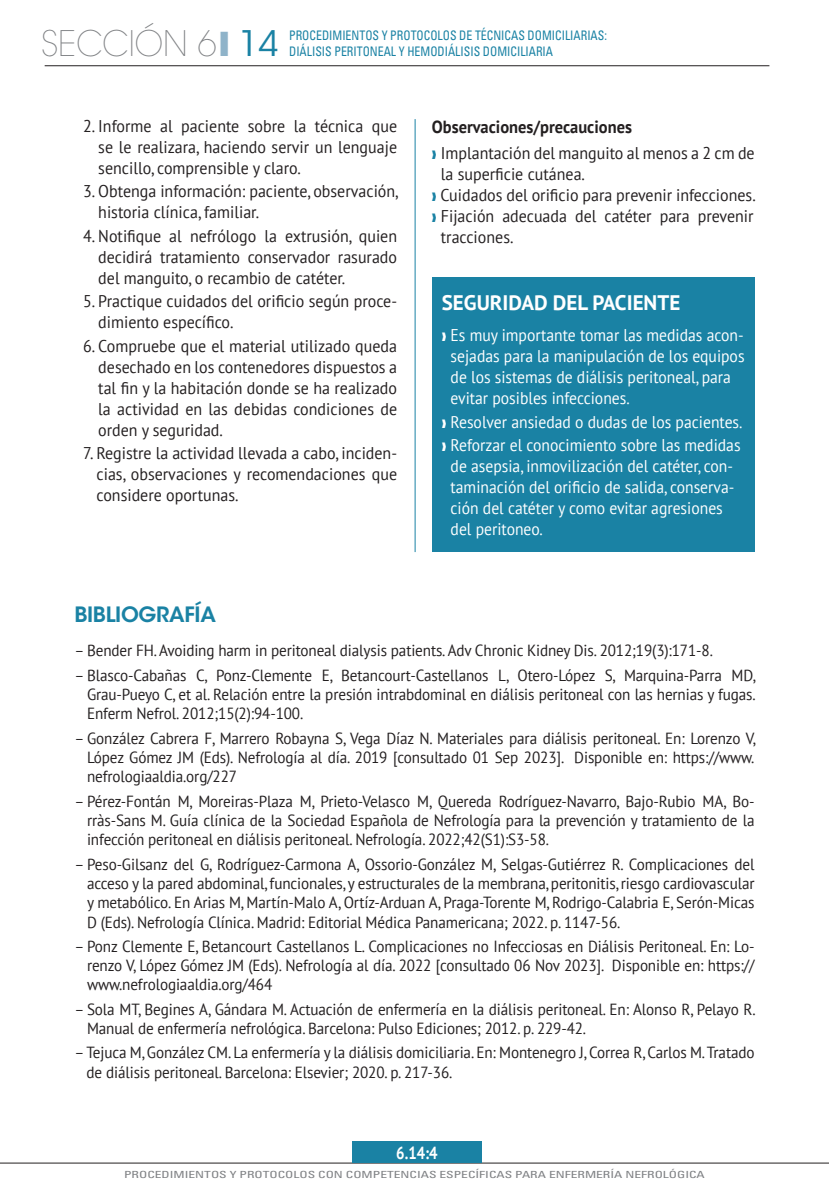
<style>
.page{position:relative;width:829px;height:1191px;background:#fff}
.page>*{position:absolute;margin:0;border:0;box-sizing:border-box;transform-origin:0 0}
.t1{font:200 35px "ITC Avant Garde Std";color:#808285;scale:.95 1}
.t2{font:700 21px "PT Sans";color:#fff}
.t3{font:600 21px "ITC Avant Garde Std";letter-spacing:-.015em;color:#1a82a4}
.CPO_DE_TEXTO_GENERAL{font:700 17.5px "PT Sans";color:#231f20;scale:.94 1}
.t4{font:700 17.5px "PT Sans";color:#fff;scale:.85 1}
.CPO_DE_TEXTO_GENERAL-2{font:16.97px/21px "PT Sans";color:#231f20;text-align:justify;scale:.94 1}
.t5{font:16.97px/21px "PT Sans";color:#fff;scale:.92 1}
.BIBLIOGRAFÍA{font:16.1px/19.2px "PT Sans";letter-spacing:-.01em;color:#231f20;text-align:justify;scale:.94 1}
.BAJO_NUMERO{font:condensed 13.12px "Univers LT Std";color:#1a82a4;scale:.9 1}
.t6{font:condensed 9.8px "Univers LT Std";color:#808285;scale:1.37 1}
.s1{color:#8fb3c9}
.s2{font-weight:400;color:#1a82a4}
.s3{color:#1a82a4}
</style>
<div class="page">
<hr style="left:0;top:1162px;width:828px;height:1px;background:#231f20">
<hr style="left:45px;top:65px;width:724px;height:1px;background:#231f20">
<hr style="left:415px;top:119px;width:1px;height:433px;background:#1a82a4">
<div style="left:432px;top:278px;width:322px;height:274px;background:#1a82a4"></div>
<div style="left:352px;top:1141px;width:129px;height:22px;background:#1a82a4"></div>
<p class="t1" style="left:41px;top:23px;width:252px">SECCIÓN 6<span class="s1">❙</span> <span class="s2">14</span></p>
<p class="BAJO_NUMERO" style="left:289px;top:27px;width:354px">PROCEDIMIENTOS Y PROTOCOLOS DE TÉCNICAS DOMICILIARIAS:</p>
<p class="BAJO_NUMERO" style="left:289px;top:43px;width:295px">DIÁLISIS PERITONEAL Y HEMODIÁLISIS DOMICILIARIA</p>
<p class="CPO_DE_TEXTO_GENERAL-2" style="left:98px;top:115px;width:319px;text-indent:-15px">2. Informe al paciente sobre la técnica que se le realizara, haciendo servir un lenguaje sencillo, comprensible y claro.</p>
<p class="CPO_DE_TEXTO_GENERAL-2" style="left:98px;top:180px;width:321px;text-indent:-15px">3. Obtenga información: paciente, observación, historia clínica, familiar.</p>
<p class="CPO_DE_TEXTO_GENERAL-2" style="left:98px;top:225px;width:319px;text-indent:-15px">4. Notifique al nefrólogo la extrusión, quien decidirá tratamiento conservador rasurado del manguito, o recambio de catéter.</p>
<p class="CPO_DE_TEXTO_GENERAL-2" style="left:98px;top:290px;width:319px;text-indent:-15px">5. Practique cuidados del orificio según proce&shy;dimiento específico.</p>
<p class="CPO_DE_TEXTO_GENERAL-2" style="left:98px;top:335px;width:319px;text-indent:-15px">6. Compruebe que el material utilizado queda desechado en los contenedores dispuestos a tal fin y la habitación donde se ha realizado la actividad en las debidas condiciones de orden y seguridad.</p>
<p class="CPO_DE_TEXTO_GENERAL-2" style="left:96px;top:442px;width:321px;text-indent:-13px">7. Registre la actividad llevada a cabo, inciden&shy;cias, observaciones y recomendaciones que considere oportunas.</p>
<p class="CPO_DE_TEXTO_GENERAL" style="left:432px;top:116px;width:214px">Observaciones/precauciones</p>
<p class="CPO_DE_TEXTO_GENERAL-2" style="left:441px;top:143px;width:335px;text-indent:-9px"><span class="s3">❱</span> Implantación del manguito al menos a 2 cm de la superficie cutánea.</p>
<p class="CPO_DE_TEXTO_GENERAL-2" style="left:432px;top:185px;width:346px"><span class="s3">❱</span> Cuidados del orificio para prevenir infecciones.</p>
<p class="CPO_DE_TEXTO_GENERAL-2" style="left:441px;top:206px;width:334px;text-indent:-9px"><span class="s3">❱</span> Fijación adecuada del catéter para prevenir tracciones.</p>
<p class="t2" style="left:441px;top:289px;width:240px">SEGURIDAD DEL PACIENTE</p>
<p class="t5" style="left:450px;top:324px;width:321px;text-indent:-9px">❱ Es muy importante tomar las medidas acon&shy;sejadas para la manipulación de los equipos de los sistemas de diálisis peritoneal, para evitar posibles infecciones.</p>
<p class="t5" style="left:441px;top:411px;width:328px">❱ Resolver ansiedad o dudas de los pacientes.</p>
<p class="t5" style="left:450px;top:434px;width:317px;text-indent:-9px">❱ Reforzar el conocimiento sobre las medidas de asepsia, inmovilización del catéter, con&shy;taminación del orificio de salida, conserva&shy;ción del catéter y como evitar agresiones del peritoneo.</p>
<p class="t3" style="left:74px;top:601px;width:143px">BIBLIOGRAFÍA</p>
<p class="BIBLIOGRAFÍA" style="left:74px;top:641px;width:680px">– Bender FH. Avoiding harm in peritoneal dialysis patients. Adv Chronic Kidney Dis. 2012;19(3):171-8.</p>
<p class="BIBLIOGRAFÍA" style="left:87px;top:665px;width:712px;text-indent:-13px">– Blasco-Cabañas C, Ponz-Clemente E, Betancourt-Castellanos L, Otero-López S, Marquina-Parra MD, Grau-Pueyo C, et al. Relación entre la presión intrabdominal en diálisis peritoneal con las hernias y fugas.<br>Enferm Nefrol. 2012;15(2):94-100.</p>
<p class="BIBLIOGRAFÍA" style="left:87px;top:728px;width:712px;text-indent:-13px">– González Cabrera F, Marrero Robayna S, Vega Díaz N. Materiales para diálisis peritoneal. En: Lorenzo V, López Gómez JM (Eds). Nefrología al día. 2019 [consultado 01 Sep 2023]. Disponible en: https://www. nefrologiaaldia.org/227</p>
<p class="BIBLIOGRAFÍA" style="left:87px;top:791px;width:711px;text-indent:-13px">– Pérez-Fontán M, Moreiras-Plaza M, Prieto-Velasco M, Quereda Rodríguez-Navarro, Bajo-Rubio MA, Bo&shy;rràs-Sans M. Guía clínica de la Sociedad Española de Nefrología para la prevención y tratamiento de la infección peritoneal en diálisis peritoneal. Nefrología. 2022;42(S1):S3-58.</p>
<p class="BIBLIOGRAFÍA" style="left:87px;top:854px;width:711px;text-indent:-13px">– Peso-Gilsanz del G, Rodríguez-Carmona A, Ossorio-González M, Selgas-Gutiérrez R. Complicaciones del acceso y la pared abdominal, funcionales, y estructurales de la membrana, peritonitis, riesgo cardiovascular y metabólico. En Arias M, Martín-Malo A, Ortíz-Arduan A, Praga-Torente M, Rodrigo-Calabria E, Serón-Micas D (Eds). Nefrología Clínica. Madrid: Editorial Médica Panamericana; 2022. p. 1147-56.</p>
<p class="BIBLIOGRAFÍA" style="left:87px;top:936px;width:711px;text-indent:-13px">– Ponz Clemente E, Betancourt Castellanos L. Complicaciones no Infecciosas en Diálisis Peritoneal. En: Lo&shy;renzo V, López Gómez JM (Eds). Nefrología al día. 2022 [consultado 06 Nov 2023]. Disponible en: https:// www.nefrologiaaldia.org/464</p>
<p class="BIBLIOGRAFÍA" style="left:87px;top:999px;width:712px;text-indent:-13px">– Sola MT, Begines A, Gándara M. Actuación de enfermería en la diálisis peritoneal. En: Alonso R, Pelayo R.<br>Manual de enfermería nefrológica. Barcelona: Pulso Ediciones; 2012. p. 229-42.</p>
<p class="BIBLIOGRAFÍA" style="left:87px;top:1042px;width:712px;text-indent:-12px">– Tejuca M, González CM. La enfermería y la diálisis domiciliaria. En: Montenegro J, Correa R, Carlos M. Tratado de diálisis peritoneal. Barcelona: Elsevier; 2020. p. 217-36.</p>
<p class="t4" style="left:396px;top:1141px;width:50px">6.14:4</p>
<p class="t6" style="left:124px;top:1168px;width:425px">PROCEDIMIENTOS Y PROTOCOLOS CON COMPETENCIAS ESPECÍFICAS PARA ENFERMERÍA NEFROLÓGICA</p>
</div>
